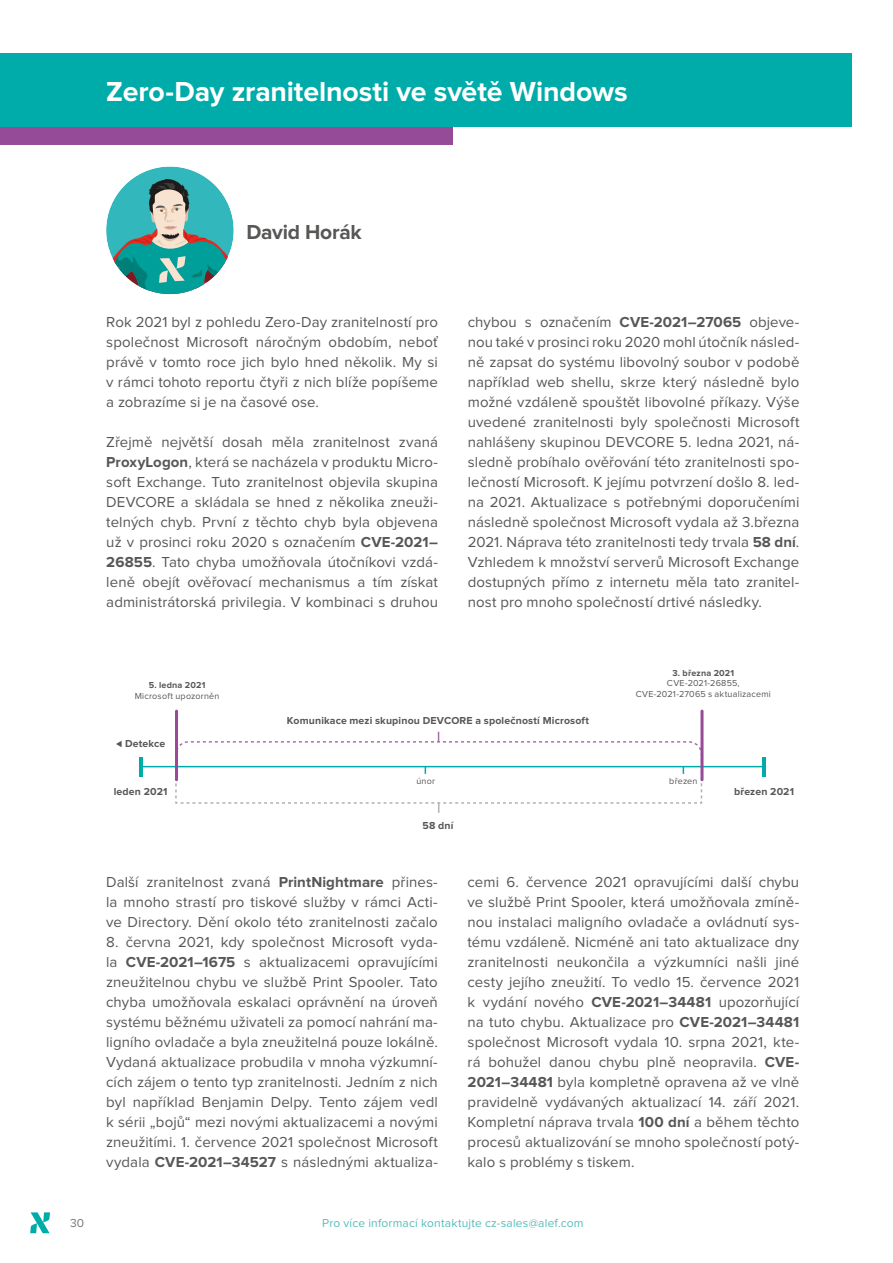
<style>
.page{position:relative;width:893px;height:1263px;background:#fff}
.page>*{position:absolute;margin:0;border:0;box-sizing:border-box;transform-origin:0 0}
.t1{font:700 28.5px "Proxima Nova";letter-spacing:-.005em;color:#fff}
.t2{font:700 21px "Proxima Nova";letter-spacing:-.015em;color:#575756}
.t3{font:15px/20px "Proxima Nova";letter-spacing:.005em;color:#575756;text-align:justify}
.t4{font:12px "Proxima Nova";letter-spacing:.015em;color:#55bdba}
.t5{font:12px "Proxima Nova";color:#787878}
.t6{font:700 10.5px "Proxima Nova";letter-spacing:.015em;color:#575756}
.t7{font:9px/10.8px "Proxima Nova";letter-spacing:.025em;color:#575756;text-align:center}
.t8{font:700 9px "Proxima Nova";letter-spacing:.02em;color:#575756}
.s1{font-weight:700}
</style>
<div class="page">
<div style="left:106px;top:167px;width:128px;height:127px;background:#31b7bc;border-radius:50%"></div>
<svg style="left:106px;top:179px;width:128px;height:115px"></svg>
<svg style="left:30px;top:1212px;width:20px;height:21px"></svg>
<div style="left:0;top:121px;width:453px;height:24px;background:#954b97"></div>
<div style="left:0;top:54px;width:852px;height:73px;background:#00aca9"></div>
<svg style="left:174px;top:732px;width:529px;height:81px"></svg>
<hr style="left:141px;top:766px;width:623px;height:1px;background:#00aca9">
<hr style="left:140px;top:757px;width:3px;height:19px;background:#00aca9">
<hr style="left:763px;top:757px;width:3px;height:19px;background:#00aca9">
<hr style="left:175px;top:711px;width:3px;height:69px;background:#954b97">
<hr style="left:700px;top:711px;width:3px;height:69px;background:#954b97">
<h1 class="t1" style="left:106px;top:78px;width:523px">Zero-Day zranitelnosti ve světě Windows</h1>
<h2 class="t2" style="left:246px;top:222px;width:117px">David Horák</h2>
<p class="t3" style="left:106px;top:313px;width:333px">Rok 2021 byl z pohledu Zero-Day zranitelností pro společnost Microsoft náročným obdobím, neboť právě v tomto roce jich bylo hned několik. My si v rámci tohoto reportu čtyři z nich blíže popíšeme a zobrazíme si je na časové ose.</p>
<p class="t3" style="left:106px;top:433px;width:333px">Zřejmě největší dosah měla zranitelnost zvaná <span class="s1">ProxyLogon</span>, která se nacházela v produktu Micro&shy;soft Exchange. Tuto zranitelnost objevila skupina DEVCORE a skládala se hned z několika zneuži&shy;telných chyb. První z těchto chyb byla objevena už v prosinci roku 2020 s označením <span class="s1">CVE-2021– 26855</span>. Tato chyba umožňovala útočníkovi vzdá&shy;leně obejít ověřovací mechanismus a tím získat administrátorská privilegia. V kombinaci s druhou</p>
<p class="t8" style="left:149px;top:681px;width:58px">5. ledna 2021</p>
<p class="t7" style="left:135px;top:691px;width:86px">Microsoft upozorněn</p>
<p class="t3" style="left:468px;top:313px;width:333px">chybou s označením <span class="s1">CVE-2021–27065</span> objeve&shy;nou také v prosinci roku 2020 mohl útočník násled&shy;ně zapsat do systému libovolný soubor v podobě například web shellu, skrze který následně bylo možné vzdáleně spouštět libovolné příkazy. Výše uvedené zranitelnosti byly společnosti Microsoft nahlášeny skupinou DEVCORE 5. ledna 2021, ná&shy;sledně probíhalo ověřování této zranitelnosti spo&shy;lečností Microsoft. K jejímu potvrzení došlo 8. led&shy;na 2021. Aktualizace s potřebnými doporučeními následně společnost Microsoft vydala až 3.března 2021. Náprava této zranitelnosti tedy trvala <span class="s1">58 dní</span>.<br>Vzhledem k množství serverů Microsoft Exchange dostupných přímo z internetu měla tato zranitel&shy;nost pro mnoho společností drtivé následky.</p>
<p class="t8" style="left:672px;top:668px;width:63px">3. března 2021</p>
<p class="t7" style="left:636px;top:678px;width:137px">CVE-2021-26855,<br>CVE-2021-27065 s aktualizacemi</p>
<p class="t6" style="left:116px;top:739px;width:51px">⊳ Detekce</p>
<p class="t6" style="left:114px;top:787px;width:55px">leden 2021</p>
<p class="t6" style="left:287px;top:716px;width:304px">Komunikace mezi skupinou DEVCORE a společností Microsoft</p>
<p class="t7" style="left:416px;top:776px;width:20px">únor</p>
<p class="t7" style="left:669px;top:776px;width:30px">březen</p>
<p class="t6" style="left:423px;top:820px;width:32px">58 dní</p>
<p class="t6" style="left:734px;top:787px;width:61px">březen 2021</p>
<p class="t3" style="left:106px;top:873px;width:333px">Další zranitelnost zvaná <span class="s1">PrintNightmare</span> přines&shy;la mnoho strastí pro tiskové služby v rámci Acti&shy;ve Directory. Dění okolo této zranitelnosti začalo</p>
<p class="t3" style="left:106px;top:933px;width:333px">8. června 2021, kdy společnost Microsoft vyda&shy;la <span class="s1">CVE-2021–1675</span> s aktualizacemi opravujícími zneužitelnou chybu ve službě Print Spooler. Tato chyba umožňovala eskalaci oprávnění na úroveň systému běžnému uživateli za pomocí nahrání ma&shy;ligního ovladače a byla zneužitelná pouze lokálně.<br>Vydaná aktualizace probudila v mnoha výzkumní&shy;cích zájem o tento typ zranitelnosti. Jedním z nich byl například Benjamin Delpy. Tento zájem vedl k sérii „bojů“ mezi novými aktualizacemi a novými zneužitími. 1. července 2021 společnost Microsoft vydala <span class="s1">CVE-2021–34527</span> s následnými aktualiza-</p>
<p class="t3" style="left:468px;top:872px;width:333px">cemi 6. července 2021 opravujícími další chybu ve službě Print Spooler, která umožňovala zmíně&shy;nou instalaci maligního ovladače a ovládnutí sys&shy;tému vzdáleně. Nicméně ani tato aktualizace dny zranitelnosti neukončila a výzkumníci našli jiné cesty jejího zneužití. To vedlo 15. července 2021 k vydání nového <span class="s1">CVE-2021–34481</span> upozorňující na tuto chybu. Aktualizace pro <span class="s1">CVE-2021–34481 </span>společnost Microsoft vydala 10. srpna 2021, kte&shy;rá bohužel danou chybu plně neopravila. <span class="s1">CVE-2021–34481</span> byla kompletně opravena až ve vlně pravidelně vydávaných aktualizací 14. září 2021.<br>Kompletní náprava trvala <span class="s1">100 dní</span> a během těchto procesů aktualizování se mnoho společností potý&shy;kalo s problémy s tiskem.</p>
<p class="t5" style="left:70px;top:1218px;width:16px">30</p>
<p class="t4" style="left:322px;top:1217px;width:263px">Pro více informací kontaktujte cz-sales@alef.com</p>
</div>
